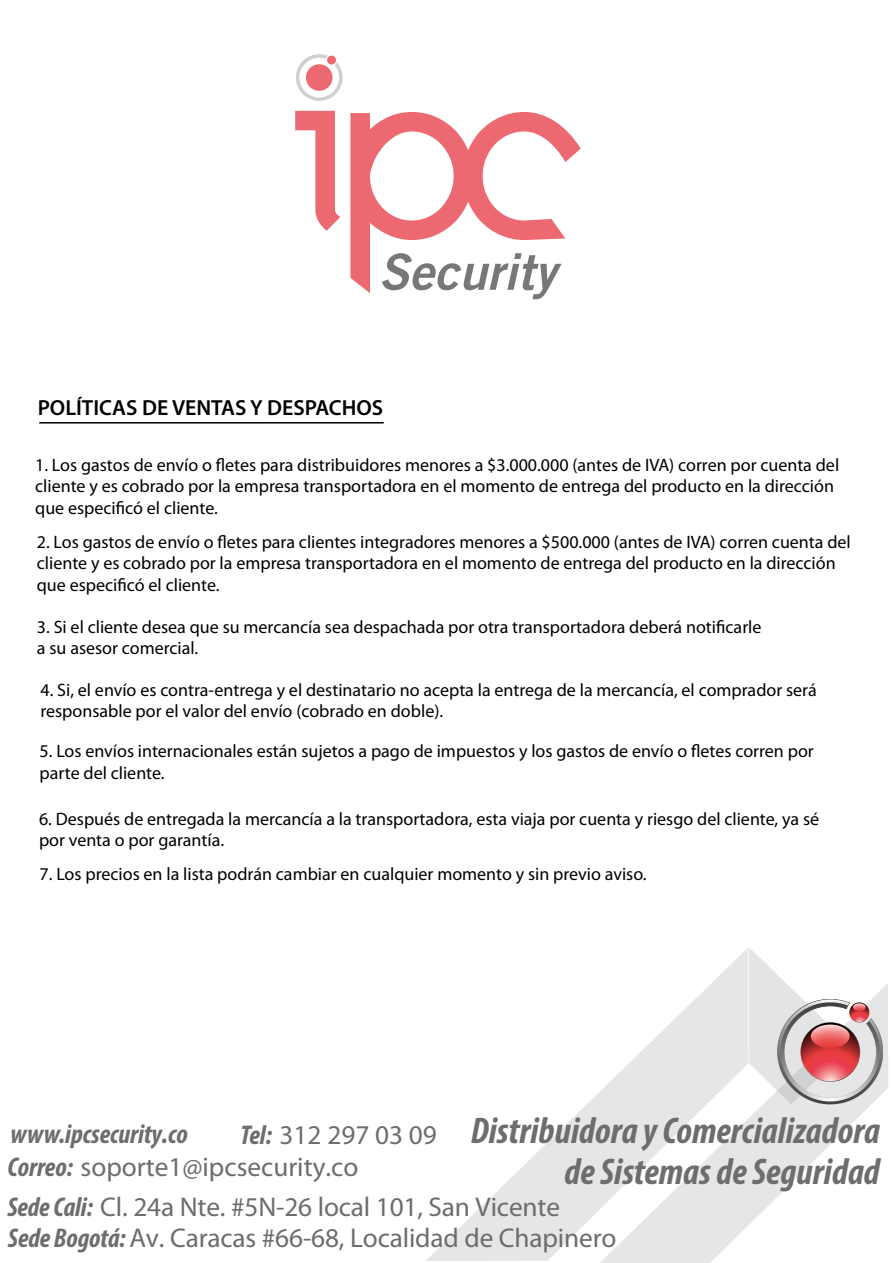
<style>
.page{position:relative;width:894px;height:1263px;background:#fff}
.page>*{position:absolute;margin:0;border:0;box-sizing:border-box;transform-origin:0 0}
.t1{font:italic 700 condensed 37.2px/41px "Myriad Pro";color:#6d6d6c;text-align:right}
.t2{font:27.15px/30.5px "Myriad Pro";letter-spacing:-.005em;color:#6d6d6c}
.t3{font:italic 700 condensed 27.15px/33.9px "Myriad Pro";letter-spacing:-.005em;color:#6d6d6c}
.t4{font:600 21.9px "Myriad Pro";color:#000}
.t5{font:18px/21.6px "Myriad Pro";color:#000}
.s1{font-weight:400;font-style:normal;font-stretch:normal}
.s2{font-weight:700;font-style:italic;font-stretch:condensed}
</style>
<div class="page">
<svg style="left:600px;top:984px;width:287px;height:279px"></svg>
<svg style="left:426px;top:948px;width:322px;height:313px"></svg>
<svg style="left:748px;top:948px;width:134px;height:157px"></svg>
<svg style="left:296px;top:54px;width:46px;height:47px"></svg>
<svg style="left:295px;top:111px;width:45px;height:120px"></svg>
<svg style="left:350px;top:112px;width:230px;height:187px"></svg>
<div style="left:327px;top:56px;width:9px;height:9px;background:#ed6971;border-radius:50%"></div>
<hr style="left:39px;top:422px;width:344px;height:2px;background:#000">
<p class="t4" style="left:38px;top:394px;width:347px">POLÍTICAS DE VENTAS Y DESPACHOS</p>
<p class="t5" style="left:35px;top:454px;width:805px">1. Los gastos de envío o fletes para distribuidores menores a $3.000.000 (antes de IVA) corren por cuenta del cliente y es cobrado por la empresa transportadora en el momento de entrega del producto en la dirección que especificó el cliente.</p>
<p class="t5" style="left:37px;top:531px;width:815px">2. Los gastos de envío o fletes para clientes integradores menores a $500.000 (antes de IVA) corren cuenta del cliente y es cobrado por la empresa transportadora en el momento de entrega del producto en la dirección que especificó el cliente.</p>
<p class="t5" style="left:37px;top:616px;width:725px">3. Si el cliente desea que su mercancía sea despachada por otra transportadora deberá notificarle a su asesor comercial.</p>
<p class="t5" style="left:40px;top:679px;width:777px">4. Si, el envío es contra-entrega y el destinatario no acepta la entrega de la mercancía, el comprador será responsable por el valor del envío (cobrado en doble).</p>
<p class="t5" style="left:40px;top:741px;width:775px">5. Los envíos internacionales están sujetos a pago de impuestos y los gastos de envío o fletes corren por parte del cliente.</p>
<p class="t5" style="left:39px;top:808px;width:781px">6. Después de entregada la mercancía a la transportadora, esta viaja por cuenta y riesgo del cliente, ya sé por venta o por garantía.</p>
<p class="t5" style="left:40px;top:863px;width:608px">7. Los precios en la lista podrán cambiar en cualquier momento y sin previo aviso.</p>
<h2 class="t3" style="left:7px;top:1116px;width:352px">www.ipcsecurity.co<br>Correo: <span class="s1">soporte1@ipcsecurity.co</span></h2>
<h2 class="t2" style="left:240px;top:1120px;width:198px"><span class="s2">Tel:</span> 312 297 03 09</h2>
<h1 class="t1" style="left:470px;top:1109px;width:410px">Distribuidora y Comercializadora de Sistemas de Seguridad</h1>
<h2 class="t2" style="left:7px;top:1192px;width:610px"><span class="s2">Sede Cali:</span> Cl. 24a Nte. #5N-26 local 101, San Vicente<br><span class="s2">Sede Bogotá:</span> Av. Caracas #66-68, Localidad de Chapinero</h2>
</div>
